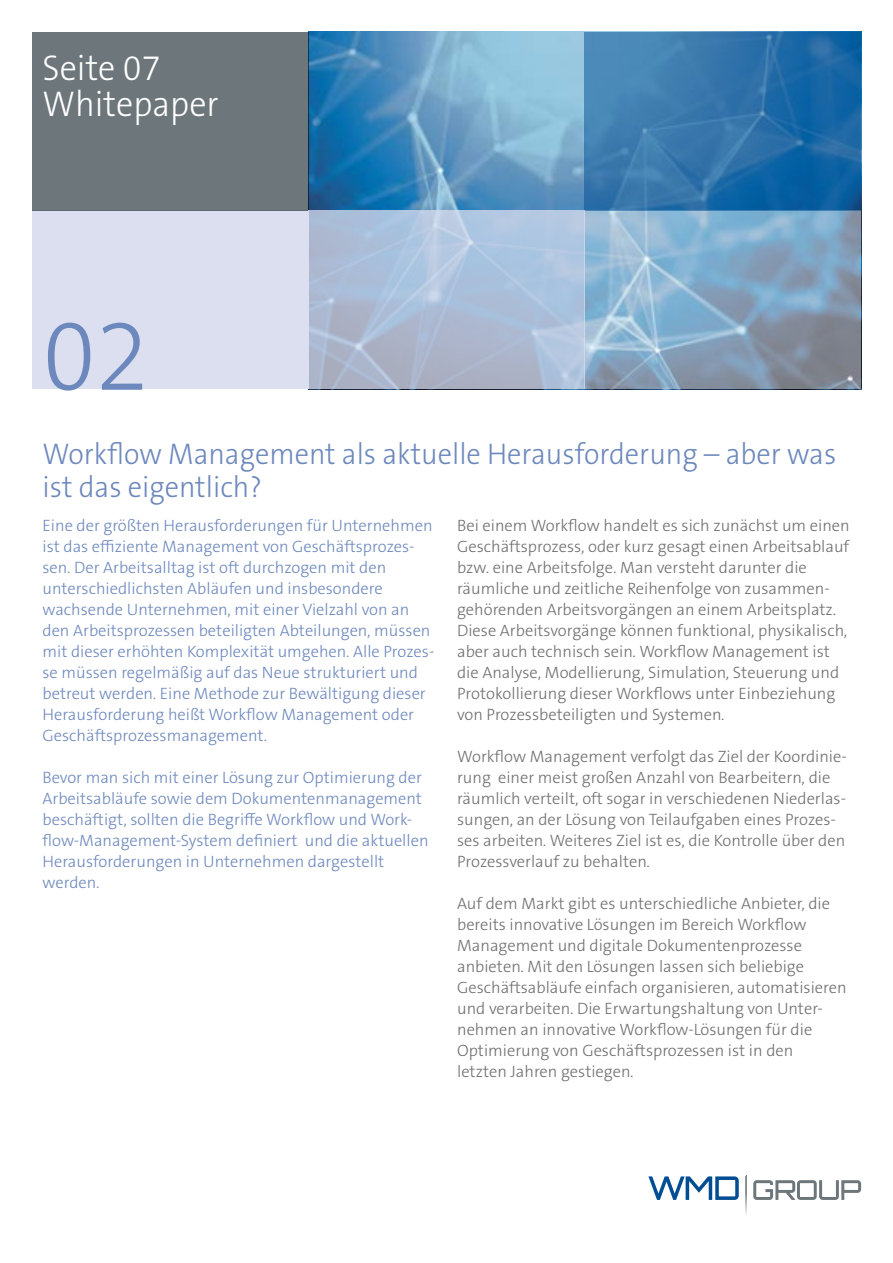
<style>
.page{position:relative;width:893px;height:1263px;background:#fff}
.page>*{position:absolute;margin:0;border:0;box-sizing:border-box;transform-origin:0 0}
.t1{font:300 102px "The Sans B W3";color:#6d88bd;scale:.95 1}
.t2{font:300 36px/36px "The Sans B W3";color:#fff;scale:.95 1}
.t3{font:300 30px/33px "The Sans B W3";color:#6d88bd;scale:.95 1}
.t4{font:300 16.5px/21px "The Sans B W3";color:#706f6f}
.t5{font:300 16.5px/21px "The Sans B W3";color:#6d88bd}
</style>
<div class="page">
<img style="left:308px;top:32px;width:277px;height:178px">
<div style="left:32px;top:210px;width:276px;height:179px;background:#dbdff0"></div>
<div style="left:32px;top:32px;width:276px;height:178px;background:#6d767a"></div>
<svg style="left:585px;top:210px;width:276px;height:179px;background:#88a7c1"></svg>
<svg style="left:585px;top:32px;width:276px;height:178px;background:#2d73ab"></svg>
<svg style="left:308px;top:210px;width:277px;height:179px;background:#adbed6"></svg>
<svg style="left:648px;top:1176px;width:91px;height:24px"></svg>
<svg style="left:753px;top:1180px;width:108px;height:20px"></svg>
<svg style="left:745px;top:1176px;width:2px;height:39px"></svg>
<h2 class="t2" style="left:43px;top:50px;width:187px">Seite 07<br>Whitepaper</h2>
<h1 class="t1" style="left:43px;top:290px;width:114px">02</h1>
<h3 class="t3" style="left:43px;top:438px;width:837px">Workflow Management als aktuelle Herausforderung – aber was ist das eigentlich?</h3>
<p class="t5" style="left:43px;top:515px;width:393px">Eine der größten Herausforderungen für Unternehmen ist das effiziente Management von Geschäftsprozes&shy;sen. Der Arbeitsalltag ist oft durchzogen mit den unterschiedlichsten Abläufen und insbesondere wachsende Unternehmen, mit einer Vielzahl von an den Arbeitsprozessen beteiligten Abteilungen, müssen mit dieser erhöhten Komplexität umgehen. Alle Prozes&shy;se müssen regelmäßig auf das Neue strukturiert und betreut werden. Eine Methode zur Bewältigung dieser Herausforderung heißt Workflow Management oder Geschäftsprozessmanagement.</p>
<p class="t5" style="left:43px;top:767px;width:388px">Bevor man sich mit einer Lösung zur Optimierung der Arbeitsabläufe sowie dem Dokumentenmanagement beschäftigt, sollten die Begriffe Workflow und Work&shy;flow-Management-System definiert und die aktuellen Herausforderungen in Unternehmen dargestellt werden.</p>
<p class="t4" style="left:457px;top:515px;width:394px">Bei einem Workflow handelt es sich zunächst um einen Geschäftsprozess, oder kurz gesagt einen Arbeitsablauf bzw. eine Arbeitsfolge. Man versteht darunter die räumliche und zeitliche Reihenfolge von zusammen&shy;gehörenden Arbeitsvorgängen an einem Arbeitsplatz.<br>Diese Arbeitsvorgänge können funktional, physikalisch, aber auch technisch sein. Workflow Management ist die Analyse, Modellierung, Simulation, Steuerung und Protokollierung dieser Workflows unter Einbeziehung von Prozessbeteiligten und Systemen.</p>
<p class="t4" style="left:457px;top:746px;width:391px">Workflow Management verfolgt das Ziel der Koordinie&shy;rung einer meist großen Anzahl von Bearbeitern, die räumlich verteilt, oft sogar in verschiedenen Niederlas&shy;sungen, an der Lösung von Teilaufgaben eines Prozes&shy;ses arbeiten. Weiteres Ziel ist es, die Kontrolle über den Prozessverlauf zu behalten.</p>
<p class="t4" style="left:457px;top:893px;width:391px">Auf dem Markt gibt es unterschiedliche Anbieter, die bereits innovative Lösungen im Bereich Workflow Management und digitale Dokumentenprozesse anbieten. Mit den Lösungen lassen sich beliebige Geschäftsabläufe einfach organisieren, automatisieren und verarbeiten. Die Erwartungshaltung von Unter&shy;nehmen an innovative Workflow-Lösungen für die Optimierung von Geschäftsprozessen ist in den letzten Jahren gestiegen.</p>
</div>
